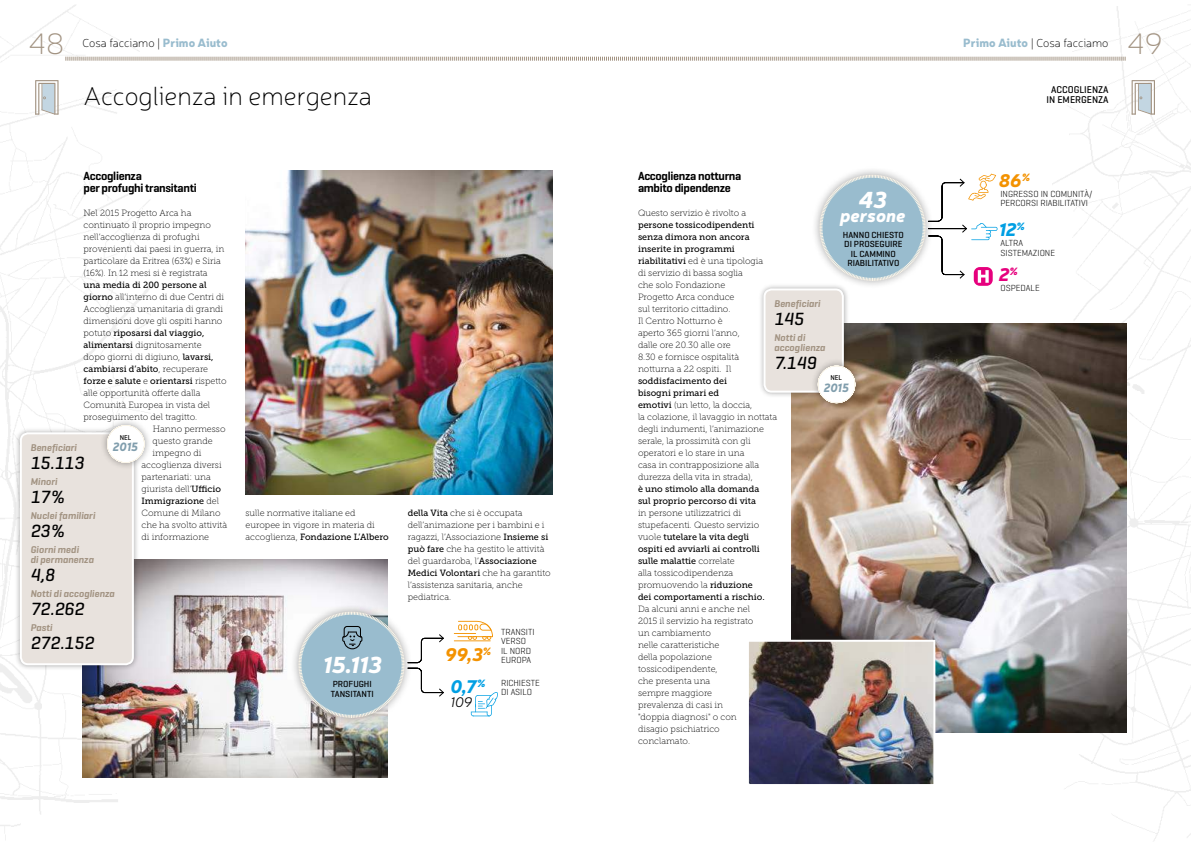
<style>
.page{position:relative;width:1191px;height:842px;background:#fff}
.page>*{position:absolute;margin:0;border:0;box-sizing:border-box;transform-origin:0 0}
.t1{font:100 30px "Neris";color:#a29382}
.t2{font:100 26px "Neris";color:#000}
.t3{font:italic 900 22.8px "Neris";color:#fff}
.t4{font:italic 600 18px "Geogrotesque";color:#000}
.t5{font:italic 900 18px "Neris";color:#f39200}
.t6{font:italic 900 18px "Neris";color:#009fe3}
.t7{font:italic 900 18px "Neris";color:#fff}
.t8{font:italic 900 18px "Neris";color:#e6007d}
.t9{font:italic 300 14px "Neris";color:#000}
.t10{font:700 12px/12px "Geogrotesque";letter-spacing:-.025em;color:#000}
.t11{font:italic 900 11.8px "Neris";color:#819ead;scale:.94 1}
.t12{font:100 11.7px "Neris";color:#000}
.t13{font:italic 700 10px/10px "Geogrotesque";color:#a29382}
.t14{font:600 10px/10px "Geogrotesque";color:#000;text-align:center}
.t15{font:9px/12px "Museo Slab 100";color:#000}
.t16{font:9px/12px "Museo Slab 500";color:#000}
.t17{font:9px/9.5px "Geogrotesque";color:#000}
.t18{font:600 9px/9.5px "Geogrotesque";color:#000}
.t19{font:600 7.2px "Geogrotesque";color:#000}
.s1{font-weight:900;color:#99bcce}
.s2{font-family:"Museo Slab 500"}
.s3{font-family:"Museo Slab 100"}
</style>
<div class="page">
<img style="left:1053px;top:6px;width:138px;height:835px">
<img style="left:0;top:5px;width:150px;height:835px">
<svg style="left:65px;top:56px;width:1060px;height:5px"></svg>
<img style="left:245px;top:170px;width:307px;height:325px">
<img style="left:791px;top:324px;width:335px;height:408px">
<img style="left:83px;top:560px;width:305px;height:217px">
<img style="left:750px;top:643px;width:182px;height:140px">
<div style="left:747px;top:640px;width:188px;height:146px;border:2px solid #fff"></div>
<div style="left:14px;top:426px;width:126px;height:245px;background:#000;opacity:.35"></div>
<div style="left:21px;top:433px;width:112px;height:231px;background:#e8e2dd;border-radius:7px"></div>
<div style="left:20px;top:432px;width:114px;height:233px;border:2px solid #fff;border-radius:7px"></div>
<div style="left:290px;top:603px;width:123px;height:123px;background:#000;opacity:.4"></div>
<svg style="left:454px;top:621px;width:39px;height:19px"></svg>
<hr style="left:454px;top:640px;width:36px;height:1px;background:#f39200">
<svg style="left:471px;top:692px;width:27px;height:25px"></svg>
<div style="left:810px;top:166px;width:124px;height:124px;background:#000;opacity:.4"></div>
<div style="left:973px;top:267px;width:19px;height:19px;background:#e6007d;border-radius:6px"></div>
<div style="left:758px;top:283px;width:91px;height:115px;background:#000;opacity:.35"></div>
<div style="left:764px;top:289px;width:79px;height:103px;background:#e8e2dd;border-radius:7px"></div>
<div style="left:763px;top:288px;width:81px;height:105px;border:2px solid #fff;border-radius:7px"></div>
<svg style="left:298px;top:611px;width:146px;height:107px"></svg>
<svg style="left:819px;top:174px;width:178px;height:109px"></svg>
<div style="left:810px;top:358px;width:53px;height:53px;background:#000;opacity:.4"></div>
<svg style="left:817px;top:366px;width:38px;height:37px"></svg>
<div style="left:100px;top:418px;width:52px;height:52px;background:#000;opacity:.4"></div>
<svg style="left:107px;top:425px;width:37px;height:38px"></svg>
<svg style="left:1131px;top:80px;width:24px;height:35px"></svg>
<svg style="left:35px;top:80px;width:24px;height:35px"></svg>
<h1 class="t1" style="left:28px;top:25px;width:37px">48</h1>
<p class="t12" style="left:82px;top:36px;width:147px">Cosa facciamo | <span class="s1">Primo Aiuto</span></p>
<p class="t12" style="left:963px;top:36px;width:147px"><span class="s1">Primo Aiuto</span> | Cosa facciamo</p>
<h1 class="t1" style="left:1127px;top:25px;width:37px">49</h1>
<h2 class="t2" style="left:84px;top:80px;width:290px">Accoglienza in emergenza</h2>
<p class="t14" style="left:1046px;top:84px;width:64px">ACCOGLIENZA<br>IN EMERGENZA</p>
<h3 class="t10" style="left:83px;top:170px;width:115px">Accoglienza<br>per profughi transitanti</h3>
<p class="t15" style="left:83px;top:207px;width:142px">Nel 2015 Progetto Arca ha continuato il proprio impegno nell’accoglienza di profughi provenienti dai paesi in guerra, in particolare da Eritrea (63%) e Siria (16%). In 12 mesi si è registrata</p>
<p class="t16" style="left:83px;top:279px;width:125px">una media di 200 persone al</p>
<p class="t15" style="left:83px;top:291px;width:142px;text-align:justify"><span class="s2">giorno</span> all’interno di due Centri di Accoglienza umanitaria di grandi dimensioni dove gli ospiti hanno</p>
<p class="t16" style="left:83px;top:327px;width:122px"><span class="s3">potuto</span> riposarsi dal viaggio,</p>
<p class="t15" style="left:83px;top:339px;width:132px"><span class="s2">alimentarsi</span> dignitosamente dopo giorni di digiuno, <span class="s2">lavarsi,</span></p>
<p class="t16" style="left:83px;top:363px;width:144px">cambiarsi d’abito<span class="s3">, recuperare </span>forze e salute <span class="s3">e</span> orientarsi <span class="s3">rispetto</span></p>
<p class="t15" style="left:83px;top:387px;width:119px">alle opportunità offerte dalla</p>
<p class="t15" style="left:83px;top:399px;width:128px">Comunità Europea in vista del</p>
<p class="t15" style="left:83px;top:411px;width:115px">proseguimento del tragitto.</p>
<p class="t15" style="left:153px;top:423px;width:74px">Hanno permesso</p>
<p class="t15" style="left:153px;top:435px;width:61px">questo grande</p>
<p class="t15" style="left:153px;top:447px;width:50px">impegno di</p>
<p class="t15" style="left:141px;top:459px;width:82px">accoglienza diversi</p>
<p class="t15" style="left:141px;top:471px;width:71px">partenariati: una</p>
<p class="t15" style="left:141px;top:483px;width:81px">giurista dell’<span class="s2">Ufficio</span></p>
<p class="t16" style="left:141px;top:495px;width:79px">Immigrazione <span class="s3">del</span></p>
<p class="t15" style="left:141px;top:507px;width:87px">Comune di Milano che ha svolto attività di informazione</p>
<p class="t15" style="left:245px;top:507px;width:131px">sulle normative italiane ed europee in vigore in materia di</p>
<p class="t19" style="left:120px;top:433px;width:13px">NEL</p>
<h3 class="t11" style="left:113px;top:438px;width:28px">2015</h3>
<p class="t13" style="left:30px;top:442px;width:48px">Beneficiari</p>
<h3 class="t4" style="left:30px;top:451px;width:55px">15.113</h3>
<p class="t13" style="left:30px;top:476px;width:28px">Minori</p>
<h3 class="t4" style="left:30px;top:485px;width:36px">17%</h3>
<p class="t13" style="left:30px;top:510px;width:66px">Nuclei familiari</p>
<h3 class="t4" style="left:30px;top:519px;width:36px">23%</h3>
<p class="t13" style="left:30px;top:544px;width:65px">Giorni medi<br>di permanenza</p>
<h3 class="t4" style="left:30px;top:563px;width:26px">4,8</h3>
<p class="t13" style="left:30px;top:588px;width:86px">Notti di accoglienza</p>
<h3 class="t4" style="left:30px;top:597px;width:55px">72.262</h3>
<p class="t13" style="left:30px;top:622px;width:24px">Pasti</p>
<h3 class="t4" style="left:30px;top:631px;width:65px">272.152</h3>
<p class="t15" style="left:408px;top:507px;width:142px"><span class="s2">della Vita</span> che si è occupata dell’animazione per i bambini e i ragazzi, l’Associazione <span class="s2">Insieme si può fare</span> che ha gestito le attività del guardaroba, l’<span class="s2">Associazione</span></p>
<p class="t16" style="left:408px;top:567px;width:145px">Medici Volontari <span class="s3">che ha garantito</span></p>
<p class="t15" style="left:408px;top:579px;width:116px">l’assistenza sanitaria, anche pediatrica.</p>
<p class="t16" style="left:245px;top:531px;width:145px"><span class="s3">accoglienza,</span> Fondazione L’Albero</p>
<p class="t17" style="left:501px;top:627px;width:35px">TRANSITI<br>VERSO<br>IL NORD<br>EUROPA</p>
<p class="t17" style="left:501px;top:678px;width:40px">RICHIESTE<br>DI ASILO</p>
<h3 class="t5" style="left:445px;top:641px;width:48px">99,3<sup>%</sup></h3>
<h3 class="t3" style="left:323px;top:648px;width:61px">15.113</h3>
<p class="t18" style="left:331px;top:679px;width:44px">PROFUGHI<br>TANSITANTI</p>
<h3 class="t6" style="left:450px;top:673px;width:36px">0,7<sup>%</sup></h3>
<h3 class="t9" style="left:450px;top:693px;width:23px">109</h3>
<h3 class="t10" style="left:638px;top:170px;width:105px">Accoglienza notturna ambito dipendenze</h3>
<p class="t15" style="left:638px;top:207px;width:110px">Questo servizio è rivolto a</p>
<p class="t16" style="left:638px;top:219px;width:118px">persone tossicodipendenti senza dimora non ancora inserite in programmi</p>
<p class="t15" style="left:638px;top:255px;width:127px"><span class="s2">riabilitativi</span> ed è una tipologia di servizio di bassa soglia<br>che solo Fondazione<br>Progetto Arca conduce<br>sul territorio cittadino.<br>Il Centro Notturno è<br>aperto 365 giorni l’anno,<br>dalle ore 20.30 alle ore<br>8.30 e fornisce ospitalità notturna a 22 ospiti. Il</p>
<p class="t16" style="left:638px;top:375px;width:91px">soddisfacimento dei bisogni primari ed</p>
<p class="t15" style="left:638px;top:399px;width:141px"><span class="s2">emotivi</span> (un letto, la doccia,<br>la colazione, il lavaggio in nottata degli indumenti, l’animazione serale, la prossimità con gli operatori e lo stare in una<br>casa in contrapposizione alla durezza della vita in strada),</p>
<p class="t16" style="left:638px;top:483px;width:123px">è uno stimolo alla domanda sul proprio percorso di vita</p>
<p class="t15" style="left:638px;top:507px;width:123px">in persone utilizzatrici di stupefacenti. Questo servizio</p>
<p class="t16" style="left:638px;top:531px;width:123px"><span class="s3">vuole</span> tutelare la vita degli ospiti ed avviarli ai controlli sulle malattie <span class="s3">correlate</span></p>
<p class="t15" style="left:638px;top:567px;width:116px">alla tossicodipendenza promuovendo la <span class="s2">riduzione</span></p>
<p class="t16" style="left:638px;top:591px;width:128px">dei comportamenti a rischio.</p>
<p class="t15" style="left:638px;top:603px;width:117px">Da alcuni anni e anche nel<br>2015 il servizio ha registrato un cambiamento<br>nelle caratteristiche<br>della popolazione tossicodipendente,<br>che presenta una<br>sempre maggiore prevalenza di casi in "doppia diagnosi" o con disagio psichiatrico conclamato.</p>
<h3 class="t3" style="left:858px;top:183px;width:30px">43</h3>
<h3 class="t7" style="left:840px;top:202px;width:67px">persone</h3>
<p class="t18" style="left:842px;top:230px;width:63px;text-align:center">HANNO CHIESTO<br>DI PROSEGUIRE<br>IL CAMMINO<br>RIABILITATIVO</p>
<p class="t13" style="left:774px;top:298px;width:48px">Beneficiari</p>
<h3 class="t4" style="left:774px;top:308px;width:31px">145</h3>
<p class="t13" style="left:774px;top:332px;width:53px">Notti di accoglienza</p>
<h3 class="t4" style="left:774px;top:352px;width:44px">7.149</h3>
<p class="t19" style="left:830px;top:373px;width:13px">NEL</p>
<h3 class="t11" style="left:823px;top:379px;width:28px">2015</h3>
<h3 class="t5" style="left:998px;top:167px;width:33px">86<sup>%</sup></h3>
<p class="t17" style="left:1000px;top:189px;width:94px">INGRESSO IN COMUNITÀ/<br>PERCORSI RIABILITATIVI</p>
<h3 class="t6" style="left:998px;top:216px;width:28px">12<sup>%</sup></h3>
<p class="t17" style="left:1000px;top:238px;width:56px">ALTRA<br>SISTEMAZIONE</p>
<p class="t17" style="left:1000px;top:283px;width:41px">OSPEDALE</p>
<h3 class="t8" style="left:998px;top:261px;width:21px">2<sup>%</sup></h3>
</div>
